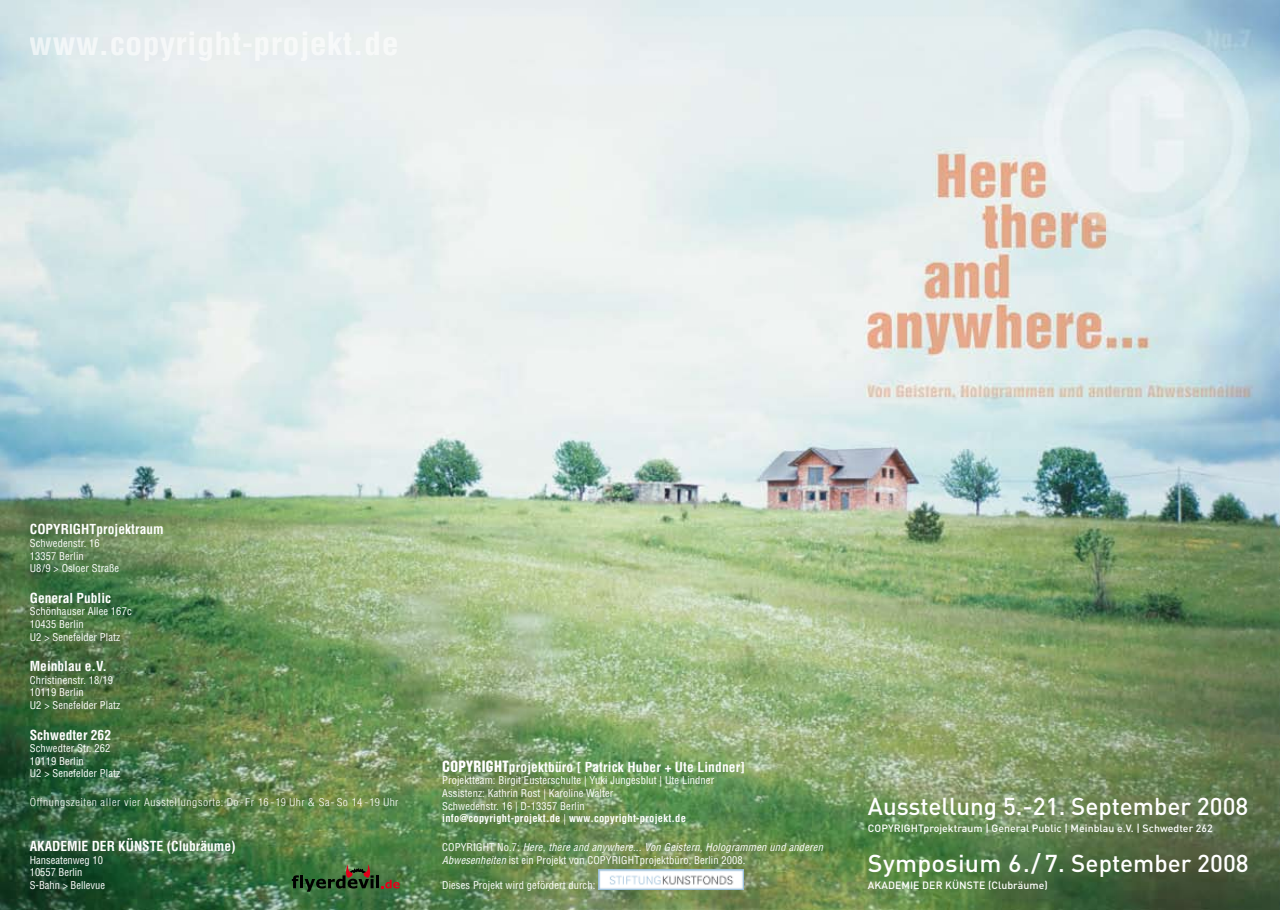
<style>
.page{position:relative;width:1280px;height:910px;background:#fff}
.page>*{position:absolute;margin:0;border:0;box-sizing:border-box;transform-origin:0 0}
.t1{font:500 24.15px "DIN";color:#fff}
.t2{font:500 24.15px "DIN";color:#fff;scale:1.04 1}
.t3{font:700 condensed 13.5px "Helvetica";letter-spacing:.005em;color:#fff}
.t4{font:condensed 10.5px/12.6px "Helvetica";letter-spacing:.01em;color:#fff}
.t5{font:italic condensed 10.5px/12.6px "Helvetica";letter-spacing:.02em;color:#fff}
.t6{font:500 10.5px "DIN";letter-spacing:.005em;color:#fff}
.t7{font:300 condensed 10.5px "Helvetica";letter-spacing:.05em;color:#fff;scale:1.1 1}
.s1{font-family:"Machine TT";font-weight:400;font-stretch:normal;font-size:15.9px}
.s2{font-weight:700}
.s3{font-style:normal}
</style>
<div class="page">
<img style="left:0;top:0;width:1280px;height:910px">
<svg style="left:292px;top:864px;width:108px;height:28px;background:#3e5b32"></svg>
<img style="left:598px;top:870px;width:146px;height:20px">
<p class="t3" style="left:30px;top:521px;width:136px">COPYRIGHTprojektraum</p>
<p class="t4" style="left:30px;top:537px;width:91px">Schwedenstr. 16<br>13357 Berlin<br>U8/9 &gt; Osloer Straße</p>
<p class="t3" style="left:30px;top:589px;width:83px">General Public</p>
<p class="t4" style="left:30px;top:605px;width:103px">Schönhauser Allee 167c<br>10435 Berlin<br>U2 &gt; Senefelder Platz</p>
<p class="t3" style="left:30px;top:658px;width:79px">Meinblau e.V.</p>
<p class="t4" style="left:30px;top:674px;width:92px">Christinenstr. 18/19<br>10119 Berlin<br>U2 &gt; Senefelder Platz</p>
<p class="t3" style="left:30px;top:726px;width:83px">Schwedter 262</p>
<p class="t4" style="left:30px;top:742px;width:92px">Schwedter Str. 262<br>10119 Berlin<br>U2 &gt; Senefelder Platz</p>
<p class="t7" style="left:30px;top:796px;width:337px">Öffnungszeiten aller vier Ausstellungsorte: Do-Fr 16 -19 Uhr &amp; Sa- So 14 -19 Uhr</p>
<p class="t3" style="left:30px;top:838px;width:207px">Akademie der Künste (Clubräume)</p>
<p class="t4" style="left:30px;top:854px;width:77px">Hanseatenweg 10<br>10557 Berlin<br>S-Bahn &gt; Bellevue</p>
<p class="t3" style="left:442px;top:758px;width:304px"><span class="s1">COPYRIGHT</span>projektbüro [ Patrick Huber + Ute Lindner]</p>
<p class="t4" style="left:442px;top:774px;width:273px">Projektteam: Birgit Eusterschulte | Yuki Jungesblut | Ute Lindner Assistenz: Kathrin Rost | Karoline Walter<br>Schwedenstr. 16 | D-13357 Berlin<br><span class="s2">info@copyright-projekt.de</span> | <span class="s2">www.copyright-projekt.de</span></p>
<p class="t5" style="left:442px;top:841px;width:382px"><span class="s3">COPYRIGHT No.7:</span> Here, there and anywhere... Von Geistern, Hologrammen und anderen<br>Abwesenheiten <span class="s3">ist ein Projekt von COPYRIGHTprojektbüro, Berlin 2008.</span></p>
<p class="t4" style="left:442px;top:879px;width:155px">Dieses Projekt wird gefördert durch:</p>
<h1 class="t1" style="left:868px;top:791px;width:382px">Ausstellung 5.-21. September 2008</h1>
<p class="t6" style="left:868px;top:821px;width:346px">COPYRIGHTprojektraum | General Public | Meinblau e.V. | Schwedter 262</p>
<h1 class="t2" style="left:868px;top:848px;width:368px">Symposium 6./7. September 2008</h1>
<p class="t6" style="left:868px;top:878px;width:181px">Akademi e der Künste (Clubräume)</p>
</div>
